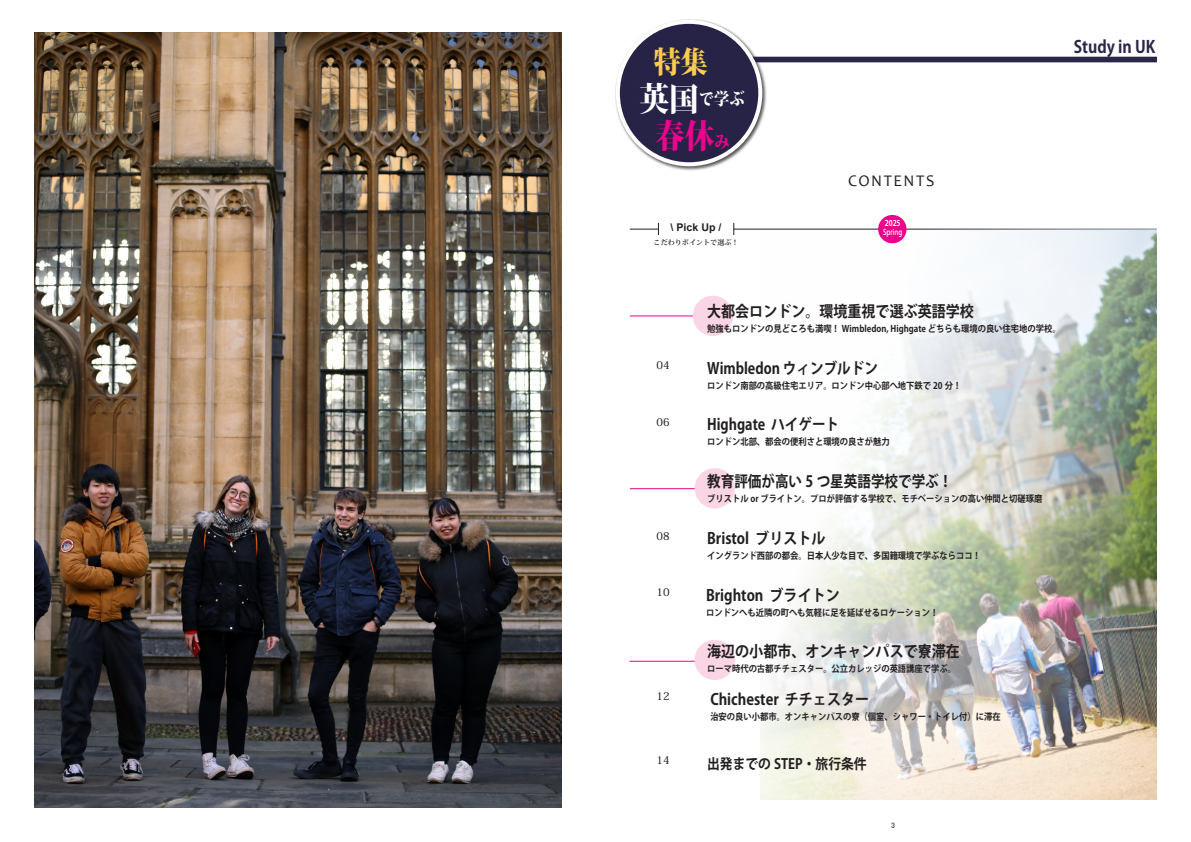
<style>
.page{position:relative;width:1191px;height:842px;background:#fff}
.page>*{position:absolute;margin:0;border:0;box-sizing:border-box;transform-origin:0 0}
.t1{font:800 33px "Koz Min Pro";color:#ed028c;scale:.9 1}
.t2{font:800 30px "Koz Min Pro";color:#fecc4e;scale:.9 1}
.t3{font:700 17px "Koz Go Pro";color:#292748;scale:.9 1}
.t4{font:800 17px "Koz Min Pro";color:#fff;scale:.9 1}
.t5{font:16.3px "Candara";letter-spacing:.095em;color:#231f20}
.t6{font:700 15.6px "Koz Go Pro";color:#231f20;scale:.9 1}
.t7{font:700 15.6px "Koz Go Pro";color:#231f20;scale:.87 1}
.t8{font:700 14.2px "Koz Go Pro";color:#231f20;scale:.9 1}
.t9{font:500 10.6px "Koz Min Pro";color:#231f20}
.t10{font:700 10.6px "Arial";color:#231f20}
.t11{font:700 9.2px "Koz Go Pro";color:#231f20;scale:.9 1}
.t12{font:500 8px "Koz Go Pro";color:#fff;scale:.8 1}
.t13{font:700 8px "Koz Go Pro";color:#fff;scale:.87 1}
.t14{font:7.8px "MS UI Gothic";color:#231f20}
.t15{font:700 7.1px "Koz Min Pro";color:#231f20}
.s1{font-size:33px}
.s2{font-size:17px}
</style>
<div class="page">
<hr style="left:630px;top:316px;width:67px;height:1px;background:#ed028c">
<hr style="left:630px;top:488px;width:67px;height:1px;background:#ed028c">
<hr style="left:629px;top:661px;width:67px;height:1px;background:#ed028c">
<div style="left:693px;top:296px;width:40px;height:40px;background:#fad5e5;border-radius:50%"></div>
<div style="left:694px;top:468px;width:41px;height:40px;background:#fad5e5;border-radius:50%"></div>
<div style="left:694px;top:640px;width:41px;height:40px;background:#fad5e5;border-radius:50%"></div>
<div style="left:629px;top:57px;width:528px;height:5px;background:#292748"></div>
<div style="left:614px;top:19px;width:153px;height:152px;background:#231f20;opacity:.75"></div>
<div style="left:618px;top:22px;width:142px;height:142px;background:#262346;border-radius:50%"></div>
<div style="left:616px;top:20px;width:146px;height:146px;border:4px solid #fff;border-radius:50%"></div>
<hr style="left:630px;top:229px;width:526px;height:1px;background:#231f20">
<div style="left:878px;top:215px;width:28px;height:28px;background:#ed028c;border-radius:50%"></div>
<div style="left:658px;top:223px;width:76px;height:12px;background:#fff"></div>
<svg style="left:658px;top:223px;width:1px;height:12px"></svg>
<svg style="left:733px;top:223px;width:1px;height:12px"></svg>
<img style="left:760px;top:228px;width:397px;height:571px">
<img style="left:34px;top:33px;width:527px;height:775px">
<p class="t2" style="left:653px;top:40px;width:62px">特集</p>
<p class="t4" style="left:639px;top:86px;width:170px"><span class="s1">英国</span>で学ぶ　　　</p>
<p class="t1" style="left:655px;top:111px;width:85px">春休<span class="s2">み</span></p>
<p class="t10" style="left:670px;top:220px;width:52px">\ Pick Up /</p>
<p class="t15" style="left:653px;top:237px;width:87px">こだわりポイントで選ぶ！</p>
<p class="t5" style="left:848px;top:171px;width:88px">CONTENTS</p>
<p class="t13" style="left:884px;top:217px;width:20px">2025</p>
<p class="t12" style="left:883px;top:227px;width:25px">Spring</p>
<p class="t3" style="left:1073px;top:35px;width:92px">Study in UK</p>
<p class="t9" style="left:656px;top:358px;width:15px">04</p>
<p class="t9" style="left:656px;top:415px;width:15px">06</p>
<p class="t9" style="left:656px;top:528px;width:15px">08</p>
<p class="t9" style="left:656px;top:585px;width:15px">10</p>
<p class="t9" style="left:656px;top:689px;width:15px">12</p>
<p class="t9" style="left:656px;top:752px;width:15px">14</p>
<p class="t6" style="left:707px;top:301px;width:298px">大都会ロンドン。環境重視で選ぶ英語学校</p>
<p class="t11" style="left:707px;top:323px;width:394px">勉強もロンドンの見どころも満喫！ Wimbledon, Highgate どちらも環境の良い住宅地の学校。</p>
<p class="t7" style="left:707px;top:358px;width:198px">Wimbledon ウィンブルドン</p>
<p class="t11" style="left:707px;top:379px;width:284px">ロンドン南部の高級住宅エリア。ロンドン中心部へ地下鉄で 20 分！</p>
<p class="t7" style="left:707px;top:415px;width:153px">Highgate ハイゲート</p>
<p class="t11" style="left:707px;top:436px;width:204px">ロンドン北部、都会の便利さと環境の良さが魅力</p>
<p class="t7" style="left:707px;top:471px;width:283px">教育評価が高い 5 つ星英語学校で学ぶ！</p>
<p class="t11" style="left:707px;top:493px;width:374px">ブリストル or ブライトン。プロが評価する学校で、モチベーションの高い仲間と切磋琢磨</p>
<p class="t6" style="left:707px;top:528px;width:133px">Bristol ブリストル</p>
<p class="t11" style="left:707px;top:549px;width:306px">イングランド西部の都会。日本人少な目で、多国籍環境で学ぶならココ！</p>
<p class="t6" style="left:706px;top:585px;width:150px">Brighton ブライトン</p>
<p class="t11" style="left:706px;top:607px;width:259px">ロンドンへも近隣の町へも気軽に足を延ばせるロケーション！</p>
<p class="t6" style="left:707px;top:641px;width:282px">海辺の小都市、オンキャンパスで寮滞在</p>
<p class="t11" style="left:707px;top:663px;width:278px">ローマ時代の古都チチェスター。公立カレッジの英語講座で学ぶ。</p>
<p class="t6" style="left:710px;top:689px;width:178px">Chichester チチェスター</p>
<p class="t11" style="left:710px;top:710px;width:324px">治安の良い小都市。オンキャンパスの寮（個室、シャワー・トイレ付）に滞在</p>
<h3 class="t8" style="left:707px;top:754px;width:179px">出発までの STEP・旅行条件</h3>
<p class="t14" style="left:891px;top:821px;width:5px">3</p>
</div>
